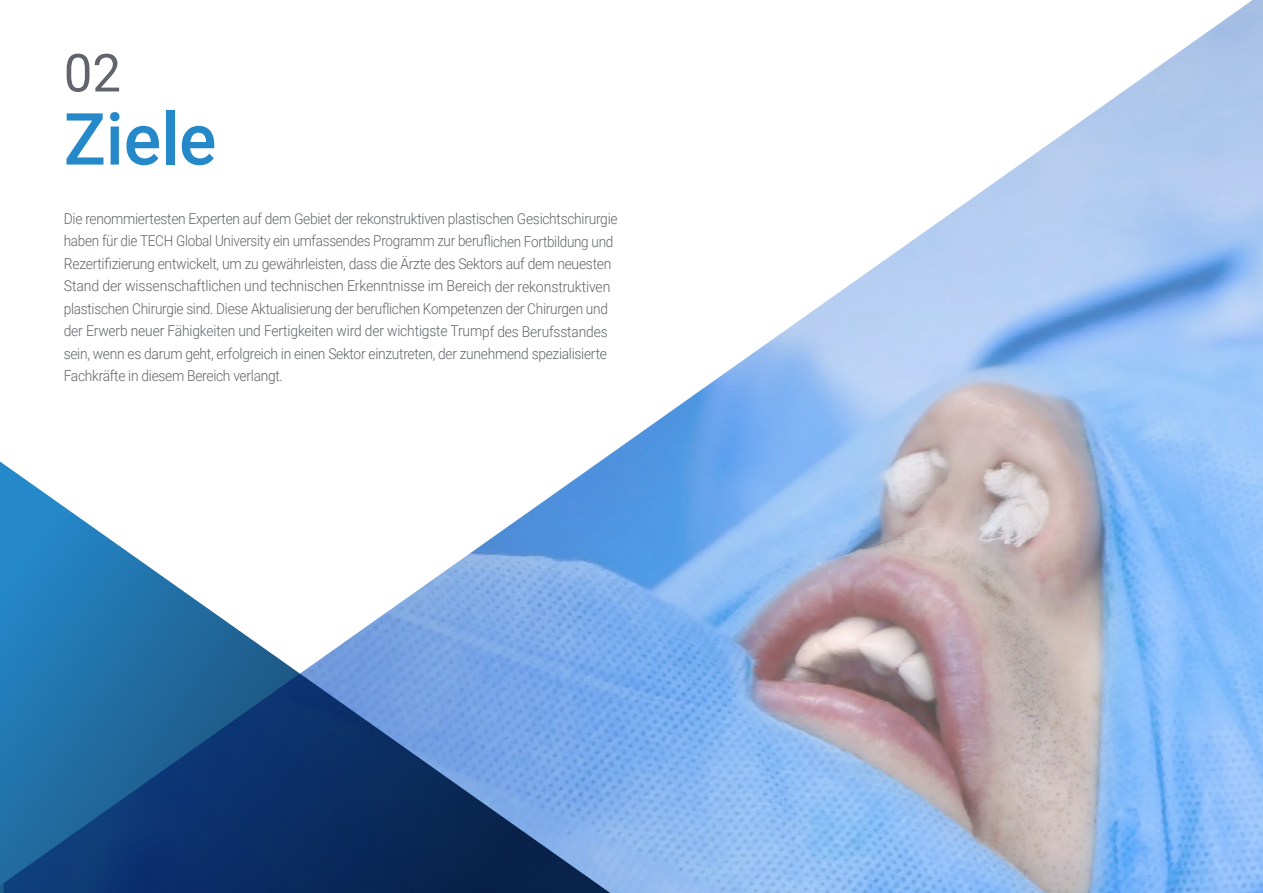
<style>
.page{position:relative;width:1263px;height:893px;background:#fff}
.page>*{position:absolute;margin:0;border:0;box-sizing:border-box;transform-origin:0 0}
.t1{font:500 72px "Roboto";color:#2488c9}
.t2{font:52.5px "Roboto";color:#61646a}
.t3{font:300 15px/22.5px "Roboto";letter-spacing:-.02em;color:#61646a;scale:.92 1}
</style>
<div class="page">
<img style="left:622px;top:0;width:641px;height:893px">
<svg style="left:0;top:446px;width:640px;height:447px"></svg>
<h2 class="t2" style="left:64px;top:36px;width:59px">02</h2>
<h1 class="t1" style="left:64px;top:89px;width:154px">Ziele</h1>
<p class="t3" style="left:64px;top:207px;width:604px">Die renommiertesten Experten auf dem Gebiet der rekonstruktiven plastischen Gesichtschirurgie haben für die TECH Global University ein umfassendes Programm zur beruflichen Fortbildung und Rezertifizierung entwickelt, um zu gewährleisten, dass die Ärzte des Sektors auf dem neuesten Stand der wissenschaftlichen und technischen Erkenntnisse im Bereich der rekonstruktiven plastischen Chirurgie sind. Diese Aktualisierung der beruflichen Kompetenzen der Chirurgen und der Erwerb neuer Fähigkeiten und Fertigkeiten wird der wichtigste Trumpf des Berufsstandes sein, wenn es darum geht, erfolgreich in einen Sektor einzutreten, der zunehmend spezialisierte Fachkräfte in diesem Bereich verlangt.</p>
</div>
